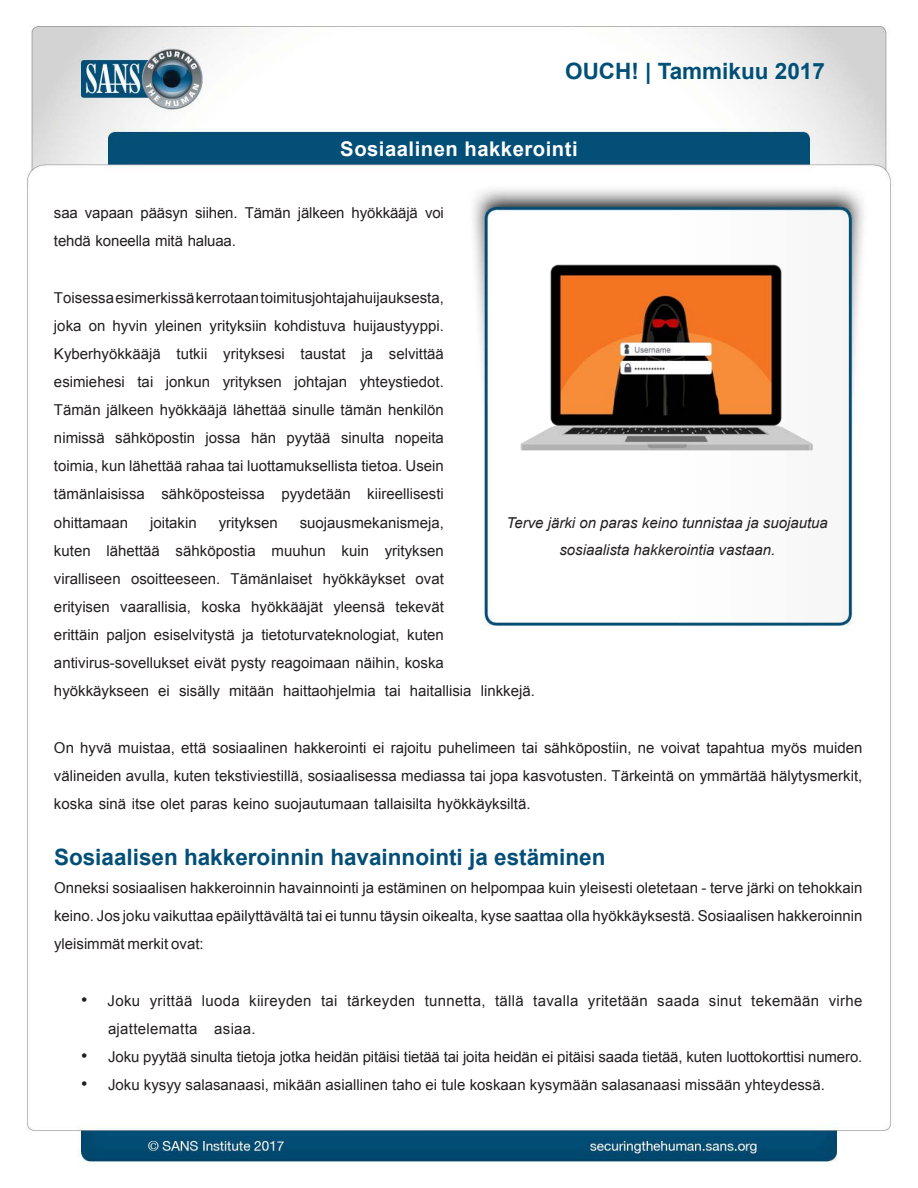
<style>
.page{position:relative;width:918px;height:1188px;background:#fff}
.page>*{position:absolute;margin:0;border:0;box-sizing:border-box;transform-origin:0 0}
.MainText{font:700 22.5px "Arial";color:#024e77}
.t1{font:700 22.5px "Arial";color:#004f77}
.t2{font:700 20.25px "Arial";letter-spacing:.025em;color:#fff}
.t3{font:18px "Arial";color:#231f20}
.MainText-2{font:15px/28.2px "Arial";color:#231f20}
.t4{font:italic 15px/27px "Arial";color:#231f20;text-align:center}
.MainText-3{font:15px "Arial";letter-spacing:.02em;color:#231f20}
</style>
<div class="page">
<img style="left:26px;top:25px;width:865px;height:1139px">
<img style="left:501px;top:234px;width:330px;height:251px">
<h1 class="t1" style="left:565px;top:56px;width:261px">OUCH! | Tammikuu 2017</h1>
<h2 class="t2" style="left:340px;top:135px;width:239px">Sosiaalinen hakkerointi</h2>
<p class="MainText-2" style="left:141px;top:199px;width:49px">pääsyn</p>
<p class="MainText-2" style="left:195px;top:199px;width:44px">siihen.</p>
<p class="MainText-2" style="left:54px;top:199px;width:184px">saa<br>tehdä koneella mitä haluaa.</p>
<p class="MainText-2" style="left:85px;top:199px;width:50px">vapaan</p>
<p class="MainText-2" style="left:245px;top:199px;width:48px">Tämän</p>
<p class="MainText-2" style="left:298px;top:199px;width:48px">jälkeen</p>
<p class="MainText-2" style="left:352px;top:199px;width:68px">hyökkääjä</p>
<p class="MainText-2" style="left:425px;top:199px;width:20px">voi</p>
<p class="MainText-2" style="left:54px;top:283px;width:391px;text-align:right">Toisessaesimerkissäkerrotaantoimitusjohtajahuijauksesta, huijaustyyppi.</p>
<p class="MainText-2" style="left:54px;top:312px;width:29px">joka</p>
<p class="MainText-2" style="left:113px;top:312px;width:37px">hyvin</p>
<p class="MainText-2" style="left:155px;top:312px;width:49px">yleinen</p>
<p class="MainText-2" style="left:210px;top:312px;width:59px">yrityksiin</p>
<p class="MainText-2" style="left:274px;top:312px;width:73px">kohdistuva</p>
<p class="MainText-2" style="left:89px;top:312px;width:18px">on</p>
<p class="MainText-2" style="left:54px;top:340px;width:108px">Kyberhyökkääjä</p>
<p class="MainText-2" style="left:177px;top:340px;width:32px">tutkii</p>
<p class="MainText-2" style="left:223px;top:340px;width:63px">yrityksesi</p>
<p class="MainText-2" style="left:301px;top:340px;width:47px">taustat</p>
<p class="MainText-2" style="left:361px;top:340px;width:13px">ja</p>
<p class="MainText-2" style="left:389px;top:340px;width:57px">selvittää</p>
<p class="MainText-2" style="left:54px;top:368px;width:72px">esimiehesi</p>
<p class="MainText-2" style="left:54px;top:396px;width:391px">Tämän jälkeen hyökkääjä lähettää sinulle tämän henkilön</p>
<p class="MainText-2" style="left:395px;top:424px;width:51px">nopeita</p>
<p class="MainText-2" style="left:137px;top:368px;width:17px">tai</p>
<p class="MainText-2" style="left:166px;top:368px;width:46px">jonkun</p>
<p class="MainText-2" style="left:223px;top:368px;width:61px">yrityksen</p>
<p class="MainText-2" style="left:295px;top:368px;width:54px">johtajan</p>
<p class="MainText-2" style="left:360px;top:368px;width:86px">yhteystiedot.</p>
<p class="MainText-2" style="left:54px;top:424px;width:52px">nimissä</p>
<p class="MainText-2" style="left:54px;top:452px;width:391px">toimia, kun lähettää rahaa tai luottamuksellista tietoa. Usein</p>
<p class="MainText-2" style="left:367px;top:480px;width:78px">kiireellisesti</p>
<p class="MainText-2" style="left:115px;top:424px;width:82px">sähköpostin</p>
<p class="MainText-2" style="left:251px;top:424px;width:27px">hän</p>
<p class="MainText-2" style="left:286px;top:424px;width:46px">pyytää</p>
<p class="MainText-2" style="left:206px;top:424px;width:37px">jossa</p>
<p class="MainText-2" style="left:341px;top:424px;width:45px">sinulta</p>
<p class="MainText-2" style="left:54px;top:480px;width:92px">tämänlaisissa</p>
<p class="MainText-2" style="left:161px;top:480px;width:105px">sähköposteissa</p>
<p class="MainText-2" style="left:281px;top:480px;width:71px">pyydetään</p>
<p class="MainText-2" style="left:54px;top:508px;width:76px">ohittamaan</p>
<p class="MainText-2" style="left:150px;top:508px;width:48px">joitakin</p>
<p class="MainText-2" style="left:219px;top:508px;width:61px">yrityksen</p>
<p class="MainText-2" style="left:300px;top:508px;width:146px">suojausmekanismeja,</p>
<p class="MainText-2" style="left:54px;top:537px;width:38px">kuten</p>
<p class="MainText-2" style="left:106px;top:537px;width:55px">lähettää</p>
<p class="MainText-2" style="left:176px;top:537px;width:82px">sähköpostia</p>
<p class="MainText-2" style="left:272px;top:537px;width:56px">muuhun</p>
<p class="MainText-2" style="left:342px;top:537px;width:29px">kuin</p>
<p class="MainText-2" style="left:385px;top:537px;width:61px">yrityksen</p>
<p class="MainText-2" style="left:54px;top:565px;width:68px">viralliseen</p>
<p class="MainText-2" style="left:131px;top:565px;width:91px">osoitteeseen.</p>
<p class="MainText-2" style="left:231px;top:565px;width:83px">Tämänlaiset</p>
<p class="MainText-2" style="left:323px;top:565px;width:84px">hyökkäykset</p>
<p class="MainText-2" style="left:416px;top:565px;width:30px">ovat</p>
<p class="MainText-2" style="left:54px;top:593px;width:57px">erityisen</p>
<p class="MainText-2" style="left:120px;top:593px;width:72px">vaarallisia,</p>
<p class="MainText-2" style="left:202px;top:593px;width:41px">koska</p>
<p class="MainText-2" style="left:251px;top:593px;width:73px">hyökkääjät</p>
<p class="MainText-2" style="left:333px;top:593px;width:53px">yleensä</p>
<p class="MainText-2" style="left:396px;top:593px;width:50px">tekevät</p>
<p class="MainText-2" style="left:54px;top:621px;width:391px">erittäin<br>antivirus-sovellukset eivät pysty reagoimaan näihin, koska</p>
<p class="MainText-2" style="left:154px;top:621px;width:82px">esiselvitystä</p>
<p class="MainText-2" style="left:106px;top:621px;width:42px">paljon</p>
<p class="MainText-2" style="left:242px;top:621px;width:13px">ja</p>
<p class="MainText-2" style="left:261px;top:621px;width:140px">tietoturvateknologiat,</p>
<p class="MainText-2" style="left:407px;top:621px;width:38px">kuten</p>
<p class="MainText-2" style="left:54px;top:677px;width:97px">hyökkäykseen</p>
<p class="MainText-2" style="left:158px;top:677px;width:13px">ei</p>
<p class="MainText-2" style="left:179px;top:677px;width:42px">sisälly</p>
<p class="MainText-2" style="left:229px;top:677px;width:47px">mitään</p>
<p class="MainText-2" style="left:283px;top:677px;width:94px">haittaohjelmia</p>
<p class="MainText-2" style="left:385px;top:677px;width:17px">tai</p>
<p class="MainText-2" style="left:410px;top:677px;width:63px">haitallisia</p>
<p class="t4" style="left:507px;top:509px;width:323px">Terve järki on paras keino tunnistaa ja suojautua sosiaalista hakkerointia vastaan.</p>
<p class="MainText-2" style="left:481px;top:677px;width:56px">linkkejä.</p>
<p class="MainText-2" style="left:54px;top:733px;width:810px;text-align:justify">On hyvä muistaa, että sosiaalinen hakkerointi ei rajoitu puhelimeen tai sähköpostiin, ne voivat tapahtua myös muiden välineiden avulla, kuten tekstiviestillä, sosiaalisessa mediassa tai jopa kasvotusten. Tärkeintä on ymmärtää hälytysmerkit, koska sinä itse olet paras keino suojautumaan tallaisilta hyökkäyksiltä.</p>
<p class="MainText" style="left:54px;top:842px;width:553px">Sosiaalisen hakkeroinnin havainnointi ja estäminen</p>
<p class="MainText-2" style="left:54px;top:874px;width:810px;text-align:justify">Onneksi sosiaalisen hakkeroinnin havainnointi ja estäminen on helpompaa kuin yleisesti oletetaan - terve järki on tehokkain keino. Jos joku vaikuttaa epäilyttävältä tai ei tunnu täysin oikealta, kyse saattaa olla hyökkäyksestä. Sosiaalisen hakkeroinnin yleisimmät merkit ovat:</p>
<p class="t3" style="left:81px;top:988px;width:8px">•</p>
<p class="t3" style="left:81px;top:1044px;width:8px">•</p>
<p class="t3" style="left:81px;top:1072px;width:8px">•</p>
<p class="MainText-2" style="left:108px;top:987px;width:34px">Joku</p>
<p class="MainText-3" style="left:150px;top:991px;width:44px">yrittää</p>
<p class="MainText-2" style="left:202px;top:987px;width:39px">luoda</p>
<p class="MainText-3" style="left:249px;top:991px;width:64px">kiireyden</p>
<p class="MainText-2" style="left:321px;top:987px;width:18px">tai</p>
<p class="MainText-3" style="left:347px;top:991px;width:70px">tärkeyden</p>
<p class="MainText-3" style="left:425px;top:991px;width:62px">tunnetta,</p>
<p class="MainText-2" style="left:495px;top:987px;width:30px">tällä</p>
<p class="MainText-3" style="left:533px;top:991px;width:47px">tavalla</p>
<p class="MainText-3" style="left:588px;top:991px;width:61px">yritetään</p>
<p class="MainText-2" style="left:657px;top:987px;width:44px">saada</p>
<p class="MainText-2" style="left:709px;top:987px;width:34px">sinut</p>
<p class="MainText-3" style="left:751px;top:991px;width:69px">tekemään</p>
<p class="MainText-2" style="left:829px;top:987px;width:35px">virhe</p>
<p class="MainText-3" style="left:108px;top:1019px;width:91px">ajattelematta</p>
<p class="MainText-2" style="left:108px;top:1043px;width:756px">Joku pyytää sinulta tietoja jotka heidän pitäisi tietää tai joita heidän ei pitäisi saada tietää, kuten luottokorttisi numero.</p>
<p class="MainText-2" style="left:214px;top:1015px;width:43px">asiaa.</p>
<p class="MainText-2" style="left:108px;top:1071px;width:718px">Joku kysyy salasanaasi, mikään asiallinen taho ei tule koskaan kysymään salasanaasi missään yhteydessä.</p>
</div>
